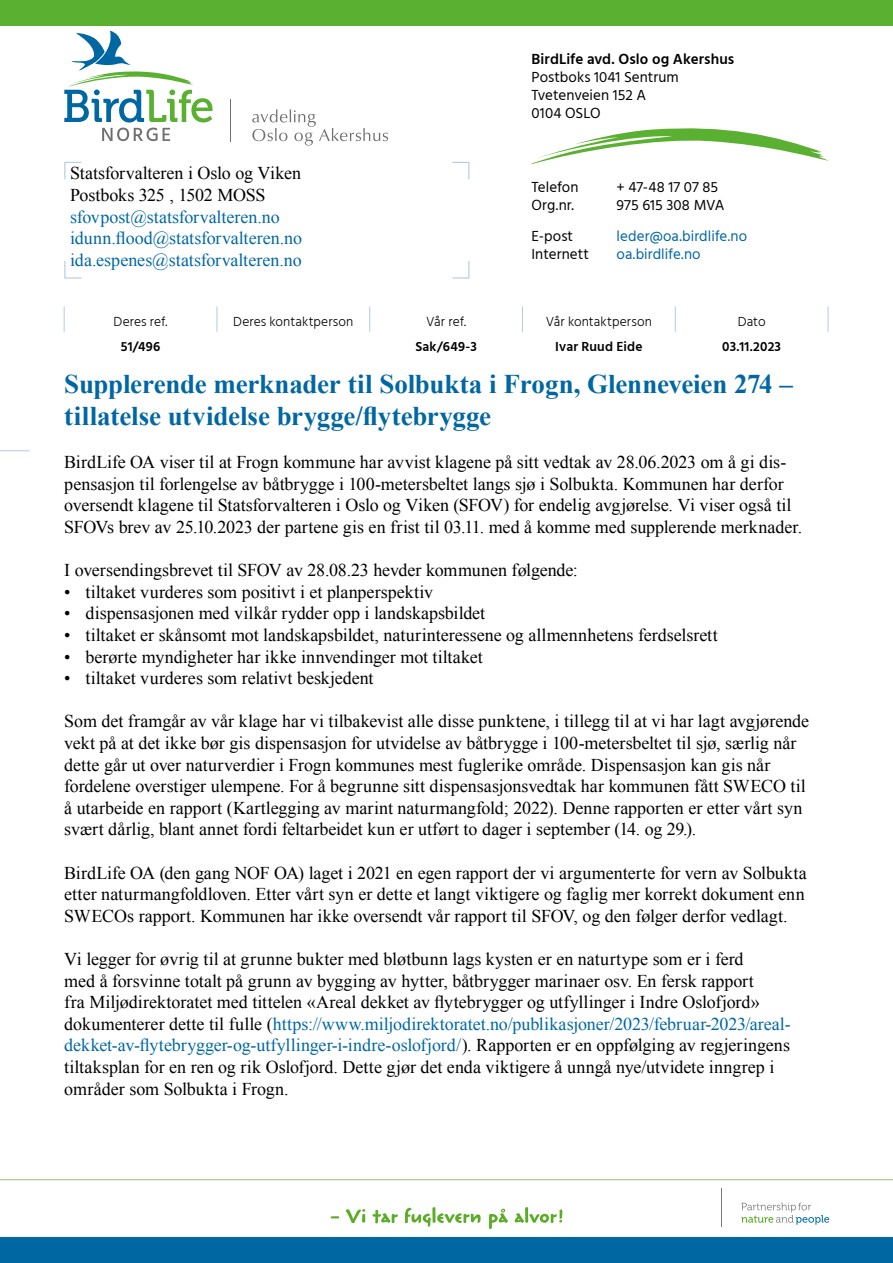
<style>
.page{position:relative;width:893px;height:1263px;background:#fff}
.page>*{position:absolute;margin:0;border:0;box-sizing:border-box;transform-origin:0 0}
.t1{font:700 27px/32.4px "Times New Roman";letter-spacing:-.01em;color:#0067a2}
.t2{font:18px/21.6px "Times New Roman";color:#000}
.t3{font:18px/21.6px "Times New Roman";color:#0067a2}
.t4{font:15px/18px "Hind Madurai";letter-spacing:.005em;color:#000}
.t5{font:15px "Hind Madurai";letter-spacing:.005em;color:#0067a2}
.t6{font:600 15px "Hind Madurai";letter-spacing:.005em;color:#000}
.t7{font:300 13.5px "Hind Madurai";letter-spacing:.005em;color:#000}
.t8{font:600 13.5px "Hind Madurai";letter-spacing:.01em;color:#000}
.s1{color:#0067a2}
</style>
<div class="page">
<div style="left:0;top:1237px;width:893px;height:26px;background:#0067a2"></div>
<div style="left:0;top:0;width:893px;height:26px;background:#5ab031"></div>
<svg style="left:741px;top:1203px;width:88px;height:22px"></svg>
<hr style="left:721px;top:1188px;width:1px;height:39px;background:#7c7b7b">
<svg style="left:331px;top:1209px;width:34px;height:14px"></svg>
<svg style="left:372px;top:1210px;width:26px;height:13px"></svg>
<svg style="left:405px;top:1207px;width:76px;height:20px"></svg>
<svg style="left:489px;top:1209px;width:19px;height:20px"></svg>
<svg style="left:515px;top:1207px;width:47px;height:16px"></svg>
<svg style="left:531px;top:128px;width:298px;height:36px"></svg>
<hr style="left:231px;top:99px;width:1px;height:42px;background:#706f6f">
<svg style="left:252px;top:109px;width:136px;height:37px"></svg>
<svg style="left:64px;top:31px;width:149px;height:110px"></svg>
<svg style="left:64px;top:306px;width:1px;height:26px"></svg>
<svg style="left:217px;top:306px;width:1px;height:26px"></svg>
<svg style="left:369px;top:306px;width:1px;height:26px"></svg>
<svg style="left:522px;top:306px;width:1px;height:26px"></svg>
<svg style="left:675px;top:306px;width:1px;height:26px"></svg>
<svg style="left:828px;top:306px;width:1px;height:26px"></svg>
<hr style="left:0;top:1179px;width:893px;height:1px;background:#a1cb79">
<svg style="left:64px;top:162px;width:17px;height:17px"></svg>
<svg style="left:452px;top:162px;width:17px;height:17px"></svg>
<svg style="left:64px;top:261px;width:17px;height:18px"></svg>
<svg style="left:452px;top:261px;width:17px;height:18px"></svg>
<hr style="left:0;top:450px;width:30px;height:1px;background:#b3cae4">
<p class="t2" style="left:70px;top:162px;width:233px">Statsforvalteren i Oslo og Viken<br>Postboks 325 , 1502 MOSS</p>
<p class="t3" style="left:70px;top:205px;width:233px">sfovpost@statsforvalteren.no idunn.flood@statsforvalteren.no ida.espenes@statsforvalteren.no</p>
<p class="t6" style="left:531px;top:50px;width:204px">BirdLife avd. Oslo og Akershus</p>
<p class="t4" style="left:531px;top:69px;width:149px">Postboks 1041 Sentrum<br>Tvetenveien 152 A<br>0104 OSLO</p>
<p class="t4" style="left:531px;top:179px;width:49px">Telefon</p>
<p class="t4" style="left:617px;top:179px;width:103px">+ 47-48 17 07 85</p>
<p class="t4" style="left:531px;top:197px;width:44px">Org.nr.</p>
<p class="t4" style="left:617px;top:197px;width:109px">975 615 308 MVA</p>
<p class="t4" style="left:531px;top:227px;width:43px">E-post</p>
<p class="t5" style="left:617px;top:227px;width:132px">leder@oa.birdlife.no</p>
<p class="t4" style="left:531px;top:245px;width:59px">Internett</p>
<p class="t5" style="left:617px;top:245px;width:86px">oa.birdlife.no</p>
<p class="t7" style="left:114px;top:313px;width:55px">Deres ref.</p>
<p class="t7" style="left:233px;top:313px;width:122px">Deres kontaktperson</p>
<p class="t7" style="left:426px;top:313px;width:41px">Vår ref.</p>
<p class="t7" style="left:546px;top:313px;width:108px">Vår kontaktperson</p>
<p class="t7" style="left:738px;top:313px;width:29px">Dato</p>
<p class="t8" style="left:121px;top:338px;width:41px">51/496</p>
<p class="t8" style="left:415px;top:338px;width:63px">Sak/649-3</p>
<p class="t8" style="left:555px;top:338px;width:89px">Ivar Ruud Eide</p>
<p class="t8" style="left:722px;top:338px;width:60px">03.11.2023</p>
<h1 class="t1" style="left:64px;top:367px;width:730px">Supplerende merknader til Solbukta i Frogn, Glenneveien 274 – tillatelse utvidelse brygge/flytebrygge</h1>
<p class="t2" style="left:64px;top:451px;width:739px">BirdLife OA viser til at Frogn kommune har avvist klagene på sitt vedtak av 28.06.2023 om å gi dis&shy;pensasjon til forlengelse av båtbrygge i 100-metersbeltet langs sjø i Solbukta. Kommunen har derfor oversendt klagene til Statsforvalteren i Oslo og Viken (SFOV) for endelig avgjørelse. Vi viser også til SFOVs brev av 25.10.2023 der partene gis en frist til 03.11. med å komme med supplerende merknader.</p>
<p class="t2" style="left:64px;top:559px;width:515px">I oversendingsbrevet til SFOV av 28.08.23 hevder kommunen følgende:</p>
<p class="t2" style="left:64px;top:581px;width:370px">• tiltaket vurderes som positivt i et planperspektiv</p>
<p class="t2" style="left:64px;top:602px;width:422px">• dispensasjonen med vilkår rydder opp i landskapsbildet</p>
<p class="t2" style="left:64px;top:624px;width:655px">• tiltaket er skånsomt mot landskapsbildet, naturinteressene og allmennhetens ferdselsrett</p>
<p class="t2" style="left:64px;top:645px;width:420px">• berørte myndigheter har ikke innvendinger mot tiltaket</p>
<p class="t2" style="left:64px;top:667px;width:311px">• tiltaket vurderes som relativt beskjedent</p>
<p class="t2" style="left:64px;top:710px;width:746px">Som det framgår av vår klage har vi tilbakevist alle disse punktene, i tillegg til at vi har lagt avgjørende vekt på at det ikke bør gis dispensasjon for utvidelse av båtbrygge i 100-metersbeltet til sjø, særlig når dette går ut over naturverdier i Frogn kommunes mest fuglerike område. Dispensasjon kan gis når fordelene overstiger ulempene. For å begrunne sitt dispensasjonsvedtak har kommunen fått SWECO til å utarbeide en rapport (Kartlegging av marint naturmangfold; 2022). Denne rapporten er etter vårt syn svært dårlig, blant annet fordi feltarbeidet kun er utført to dager i september (14. og 29.).</p>
<p class="t2" style="left:64px;top:861px;width:744px">BirdLife OA (den gang NOF OA) laget i 2021 en egen rapport der vi argumenterte for vern av Solbukta etter naturmangfoldloven. Etter vårt syn er dette et langt viktigere og faglig mer korrekt dokument enn<br>SWECOs rapport. Kommunen har ikke oversendt vår rapport til SFOV, og den følger derfor vedlagt.</p>
<p class="t2" style="left:64px;top:948px;width:728px">Vi legger for øvrig til at grunne bukter med bløtbunn lags kysten er en naturtype som er i ferd<br>med å forsvinne totalt på grunn av bygging av hytter, båtbrygger marinaer osv. En fersk rapport<br>fra Miljødirektoratet med tittelen «Areal dekket av flytebrygger og utfyllinger i Indre Oslofjord» dokumenterer dette til fulle (<span class="s1">https://www.miljodirektoratet.no/publikasjoner/2023/februar-2023/areal&shy;dekket-av-flytebrygger-og-utfyllinger-i-indre-oslofjord/</span>). Rapporten er en oppfølging av regjeringens tiltaksplan for en ren og rik Oslofjord. Dette gjør det enda viktigere å unngå nye/utvidete inngrep i områder som Solbukta i Frogn.</p>
</div>
